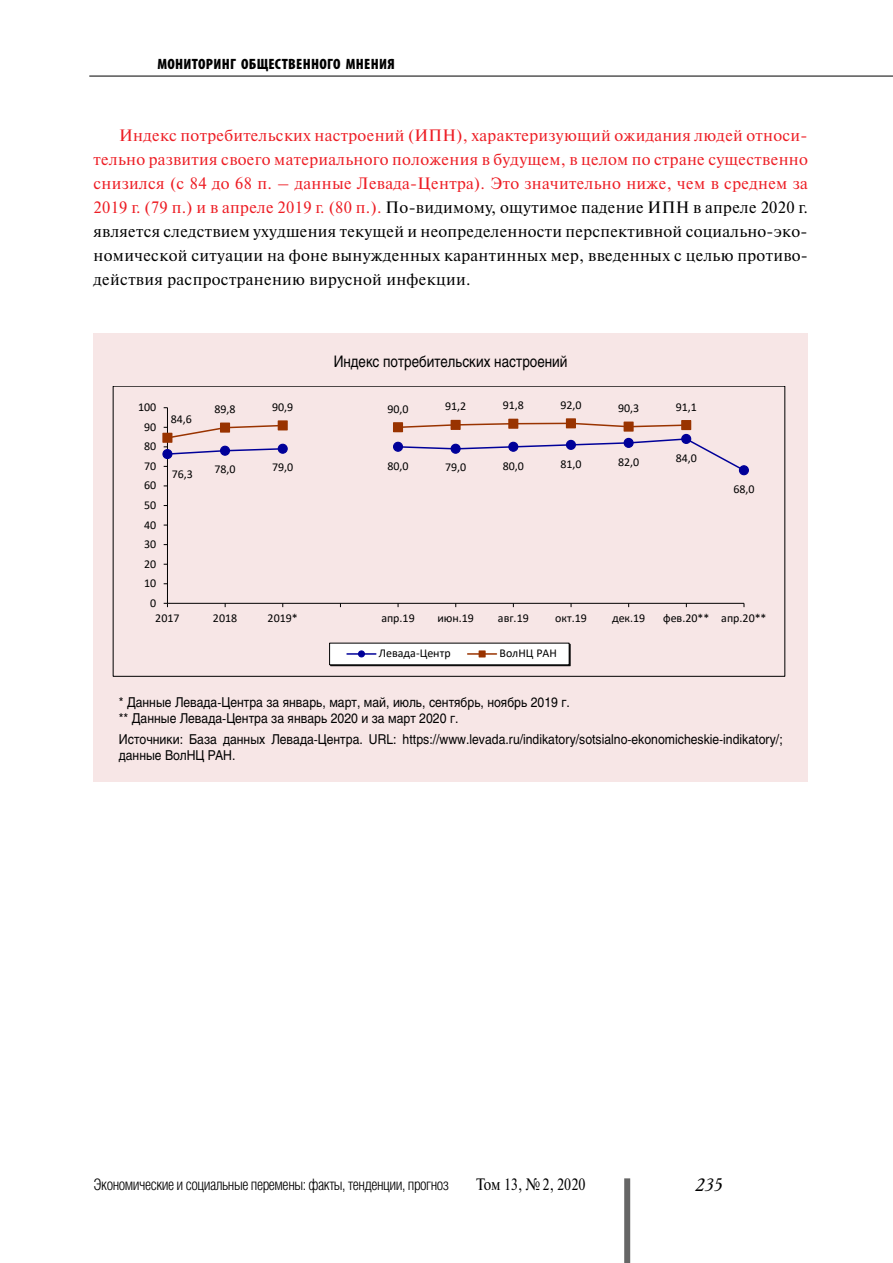
<style>
.page{position:relative;width:893px;height:1263px;background:#fff}
.page>*{position:absolute;margin:0;border:0;box-sizing:border-box;transform-origin:0 0}
.t1{font:italic 18px "Academy";color:#000}
.t2{font:16.5px/24px "Newton C";letter-spacing:.02em;color:#ed1d24;text-align:justify}
.t3{font:16.5px "Newton C";color:#000;scale:.85 1}
.t4{font:300 15.75px "Helios Cond";letter-spacing:-.03em;color:#000}
.t5{font:15.75px "Helios";color:#000;scale:.85 1}
.t6{font:900 condensed 15px "Myriad Pro";letter-spacing:.02em;color:#000}
.t7{font:13.5px/16.2px "Helios";color:#000;scale:.9 1}
.t8{font:12px "Calibri";color:#000}
.s1{color:#000}
</style>
<div class="page">
<div style="left:93px;top:333px;width:715px;height:449px;background:#f7e6e6"></div>
<hr style="left:167px;top:408px;width:1px;height:195px;background:#000">
<hr style="left:167px;top:603px;width:577px;height:1px;background:#000">
<div style="left:162px;top:449px;width:10px;height:10px;border:1px solid #009;border-radius:50%"></div>
<div style="left:739px;top:466px;width:9px;height:9px;background:#009;border-radius:50%"></div>
<div style="left:739px;top:465px;width:10px;height:10px;border:1px solid #009;border-radius:50%"></div>
<svg style="left:164px;top:422px;width:581px;height:50px"></svg>
<div style="left:163px;top:433px;width:9px;height:9px;background:#930"></div>
<div style="left:162px;top:433px;width:10px;height:10px;border:1px solid #930"></div>
<div style="left:221px;top:423px;width:8px;height:9px;background:#930"></div>
<div style="left:220px;top:422px;width:10px;height:11px;border:1px solid #930"></div>
<div style="left:278px;top:421px;width:9px;height:9px;background:#930"></div>
<div style="left:278px;top:420px;width:10px;height:10px;border:1px solid #930"></div>
<div style="left:394px;top:423px;width:8px;height:9px;background:#930"></div>
<div style="left:393px;top:422px;width:10px;height:10px;border:1px solid #930"></div>
<div style="left:451px;top:420px;width:9px;height:9px;background:#930"></div>
<div style="left:451px;top:420px;width:10px;height:10px;border:1px solid #930"></div>
<div style="left:509px;top:419px;width:9px;height:9px;background:#930"></div>
<div style="left:508px;top:419px;width:10px;height:10px;border:1px solid #930"></div>
<div style="left:566px;top:419px;width:9px;height:9px;background:#930"></div>
<div style="left:566px;top:418px;width:10px;height:10px;border:1px solid #930"></div>
<div style="left:624px;top:422px;width:9px;height:9px;background:#930"></div>
<div style="left:624px;top:422px;width:10px;height:10px;border:1px solid #930"></div>
<div style="left:682px;top:421px;width:9px;height:8px;background:#930"></div>
<div style="left:681px;top:420px;width:10px;height:10px;border:1px solid #930"></div>
<svg style="left:330px;top:644px;width:241px;height:22px;background:#e4e3e5"></svg>
<div style="left:479px;top:650px;width:7px;height:7px;border:1px solid #930"></div>
<div style="left:624px;top:1178px;width:6px;height:85px;background:#666"></div>
<hr style="left:89px;top:76px;width:804px;height:1px;background:#000">
<p class="t6" style="left:157px;top:55px;width:239px">МОНИТОРИНГ ОБЩЕСТВЕННОГО МНЕНИЯ</p>
<p class="t2" style="left:94px;top:123px;width:716px;text-indent:26px">Индекс потребительских настроений (ИПН), характеризующий ожидания людей относи&shy;тельно развития своего материального положения в будущем, в целом по стране существенно снизился (с 84 до 68 п. – данные Левада-Центра). Это значительно ниже, чем в среднем за 2019 г. (79 п.) и в апреле 2019 г. (80 п.). <span class="s1">По-видимому, ощутимое падение ИПН в апреле 2020 г. является следствием ухудшения текущей и неопределенности перспективной социально-эко&shy;номической ситуации на фоне вынужденных карантинных мер, введенных с целью противо&shy;действия распространению вирусной инфекции.</span></p>
<p class="t8" style="left:138px;top:399px;width:20px">100</p>
<p class="t8" style="left:144px;top:418px;width:14px">90</p>
<p class="t8" style="left:144px;top:438px;width:14px">80</p>
<p class="t8" style="left:144px;top:457px;width:14px">70</p>
<p class="t8" style="left:144px;top:477px;width:14px">60</p>
<p class="t8" style="left:144px;top:497px;width:14px">50</p>
<p class="t8" style="left:144px;top:516px;width:14px">40</p>
<p class="t8" style="left:144px;top:536px;width:14px">30</p>
<p class="t8" style="left:144px;top:555px;width:14px">20</p>
<p class="t8" style="left:144px;top:575px;width:14px">10</p>
<p class="t8" style="left:150px;top:594px;width:8px">0</p>
<p class="t8" style="left:171px;top:411px;width:23px">84,6</p>
<p class="t8" style="left:172px;top:466px;width:23px">76,3</p>
<p class="t5" style="left:334px;top:352px;width:277px">Индекс потребительских настроений</p>
<p class="t8" style="left:215px;top:401px;width:23px">89,8</p>
<p class="t8" style="left:272px;top:399px;width:23px">90,9</p>
<p class="t8" style="left:387px;top:400px;width:23px">90,0</p>
<p class="t8" style="left:445px;top:398px;width:23px">91,2</p>
<p class="t8" style="left:503px;top:397px;width:23px">91,8</p>
<p class="t8" style="left:560px;top:397px;width:23px">92,0</p>
<p class="t8" style="left:618px;top:400px;width:23px">90,3</p>
<p class="t8" style="left:676px;top:398px;width:23px">91,1</p>
<p class="t8" style="left:215px;top:461px;width:23px">78,0</p>
<p class="t8" style="left:272px;top:459px;width:23px">79,0</p>
<p class="t8" style="left:387px;top:457px;width:23px">80,0</p>
<p class="t8" style="left:445px;top:459px;width:23px">79,0</p>
<p class="t8" style="left:503px;top:457px;width:23px">80,0</p>
<p class="t8" style="left:560px;top:455px;width:23px">81,0</p>
<p class="t8" style="left:618px;top:453px;width:23px">82,0</p>
<p class="t8" style="left:676px;top:449px;width:23px">84,0</p>
<p class="t8" style="left:733px;top:481px;width:23px">68,0</p>
<p class="t8" style="left:155px;top:610px;width:26px">2017</p>
<p class="t8" style="left:213px;top:610px;width:26px">2018</p>
<p class="t8" style="left:268px;top:610px;width:32px">2019*</p>
<p class="t8" style="left:381px;top:610px;width:35px">апр.19</p>
<p class="t8" style="left:437px;top:610px;width:38px">июн.19</p>
<p class="t8" style="left:498px;top:610px;width:32px">авг.19</p>
<p class="t8" style="left:555px;top:610px;width:33px">окт.19</p>
<p class="t8" style="left:612px;top:610px;width:35px">дек.19</p>
<p class="t8" style="left:663px;top:610px;width:105px">фев.20** апр.20**</p>
<p class="t8" style="left:379px;top:645px;width:73px">Левада-Центр</p>
<p class="t8" style="left:499px;top:645px;width:59px">ВолНЦ РАН</p>
<p class="t7" style="left:119px;top:694px;width:503px">* Данные Левада-Центра за январь, март, май, июль, сентябрь, ноябрь 2019 г. ** Данные Левада-Центра за январь 2020 и за март 2020 г.</p>
<p class="t7" style="left:119px;top:731px;width:739px">Источники: База данных Левада-Центра. URL: https://www.levada.ru/indikatory/sotsialno-ekonomicheskie-indikatory/; данные ВолНЦ РАН.</p>
<p class="t4" style="left:94px;top:1176px;width:357px">Экономические и социальные перемены: факты, тенденции, прогноз</p>
<p class="t3" style="left:476px;top:1175px;width:130px">Том 13, №2, 2020</p>
<p class="t1" style="left:695px;top:1174px;width:29px">235</p>
</div>
